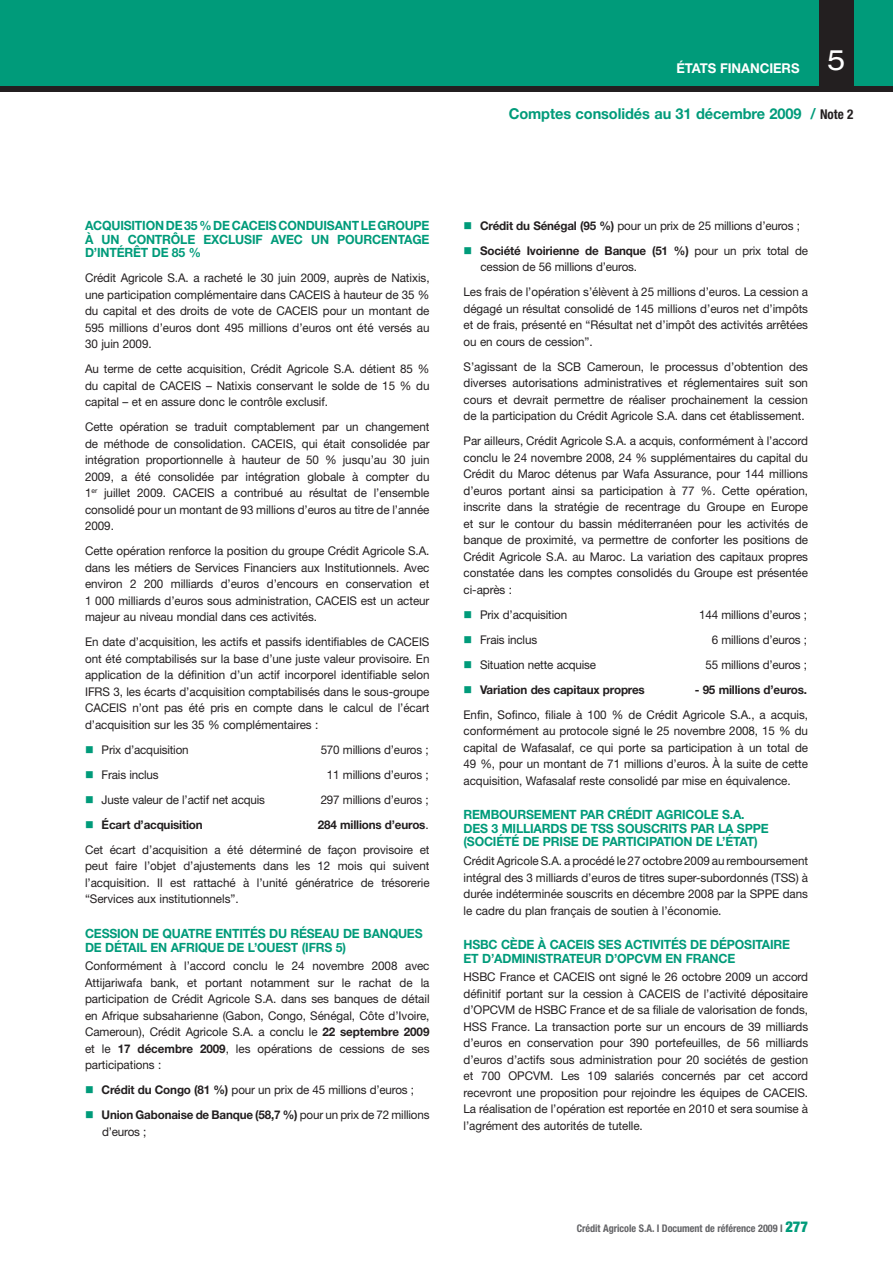
<style>
.page{position:relative;width:893px;height:1263px;background:#fff}
.page>*{position:absolute;margin:0;border:0;box-sizing:border-box;transform-origin:0 0}
.t1{font:700 15px "Helvetica Neue LT Std";letter-spacing:-.005em;color:#009b7a}
.t2{font:700 13.5px "Helvetica Neue LT Std";letter-spacing:-.005em;color:#fff}
.t3{font:700 12.75px/13.5px "Helvetica Neue LT Std";letter-spacing:-.015em;color:#009b7a;scale:.96 1}
.t4{font:12px/16.5px "Helvetica Neue LT Std";letter-spacing:-.005em;color:#231f20;text-align:justify}
.t5{font:700 12px/25px "Helvetica Neue LT Std";letter-spacing:-.015em;color:#231f20}
.t6{font:700 condensed 10.5px "Helvetica Neue LT Std";letter-spacing:-.005em;color:#636366}
.s1{font-stretch:condensed;font-size:13.5px;color:#231f20}
.s2{font-weight:700}
.s3{font-weight:400}
.s4{font-weight:900;font-size:15px;color:#009b7a}
</style>
<div class="page">
<div style="left:853px;top:0;width:40px;height:86px;background:#009b7a"></div>
<div style="left:0;top:0;width:819px;height:86px;background:#009b7a"></div>
<div style="left:0;top:86px;width:893px;height:5px;background:#231f20"></div>
<div style="left:819px;top:0;width:34px;height:89px;background:#231f20"></div>
<p class="t2" style="left:676px;top:63px;width:171px">ÉTATS FINANCIERS <sup>5</sup></p>
<p class="t1" style="left:509px;top:108px;width:346px">Comptes consolidés au 31 décembre 2009 / <span class="s1">Note 2</span></p>
<p class="t3" style="left:85px;top:220px;width:360px;text-align:justify">ACQUISITION DE 35 % DE CACEIS CONDUISANT LE GROUPE À UN CONTRÔLE EXCLUSIF AVEC UN POURCENTAGE D’INTÉRÊT DE 85 %</p>
<p class="t4" style="left:85px;top:271px;width:346px">Crédit Agricole S.A. a racheté le 30 juin 2009, auprès de Natixis, une participation complémentaire dans CACEIS à hauteur de 35 % du capital et des droits de vote de CACEIS pour un montant de 595 millions d’euros dont 495 millions d’euros ont été versés au 30 juin 2009.</p>
<p class="t4" style="left:85px;top:362px;width:346px">Au terme de cette acquisition, Crédit Agricole S.A. détient 85 % du capital de CACEIS – Nati xis conservant le solde de 15 % du capital – et en assure donc le contrôle exclusif.</p>
<p class="t4" style="left:85px;top:420px;width:346px">Cette opération se traduit comptablement par un changement de méthode de consolidation. CACEIS, qui était consolidée par intégration proportionnelle à hauteur de 50 % jusqu’au 30 juin 2009, a été consolidée par intégration globale à compter du 1<sup>er</sup> juillet 2009. CACEIS a contribué au résultat de l’ensemble consolidé pour un montant de 93 millions d’euros au titre de l’année 2009.</p>
<p class="t4" style="left:85px;top:544px;width:346px">Cette opération renforce la position du groupe Crédit Agricole S.A. dans les métiers de Services Financiers aux Institutionnels. Avec environ 2 200 milliards d’euros d’encours en conservation et 1 000 milliards d’euros sous administration, CACEIS est un acteur majeur au niveau mondial dans ces activités.</p>
<p class="t4" style="left:85px;top:635px;width:346px">En date d’acquisition, les actifs et passifs identifiables de CACEIS ont été comptabilisés sur la base d’une juste valeur provisoire. En application de la définition d’un actif incorporel identifiable selon IFRS 3, les écarts d’acquisition comptabilisés dans le sous-groupe CACEIS n’ont pas été pris en compte dans le calcul de l’écart d’acquisition sur les 35 % complémentaires :</p>
<p class="t4" style="left:102px;top:742px;width:89px">P rix d’acquisition</p>
<p class="t4" style="left:321px;top:742px;width:109px">570 millions d’euros ;</p>
<p class="t4" style="left:102px;top:767px;width:59px">F rais inclus</p>
<p class="t4" style="left:327px;top:767px;width:103px">11 millions d’euros ;</p>
<p class="t4" style="left:102px;top:792px;width:165px">J uste valeur de l’actif net acquis</p>
<p class="t4" style="left:321px;top:792px;width:109px">297 millions d’euros ;</p>
<p class="t5" style="left:102px;top:813px;width:103px">É cart d’acquisition</p>
<p class="t4" style="left:85px;top:813px;width:346px;line-height:25px;text-align:right"><span class="s2">284 millions d’euros</span>.<br>Cet écart d’acquisition a été déterminé de façon provisoire et</p>
<p class="t4" style="left:85px;top:859px;width:346px">peut faire l’objet d’ajustements dans les 12 mois qui suivent l’acquisition. Il est rattaché à l’unité génératrice de trésorerie “S ervices aux institutionnels”.</p>
<p class="t3" style="left:85px;top:928px;width:353px">CESSION DE QUATRE ENTITÉS DU RÉSEAU DE BANQUES<br>DE DÉTAIL EN AFRIQUE DE L’OUEST (IFRS 5)</p>
<p class="t4" style="left:85px;top:959px;width:346px">Conformément à l’accord conclu le 24 novembre 2008 avec Attijariwafa bank , et portant notamment sur le rachat de la participation de Crédit Agricole S.A. dans ses banques de détail en Afrique subsaharienne (Gabon, Congo, Sénégal, Côte d’Ivoire, Cameroun), Crédit Agricole S.A. a conclu le <span class="s2">22 septembre 2009 </span>et le <span class="s2">17 décembre 2009</span>, les opérations de cessions de ses participations :</p>
<p class="t4" style="left:102px;top:1079px;width:329px;line-height:25px"><span class="s2">Crédit du Congo (81 %)</span> pour un prix de 45 millions d’euros ;<br><span class="s2">Union Gabonaise de Banque (58,7 %)</span> pour un prix de 72 millions</p>
<p class="t4" style="left:102px;top:1124px;width:46px">d’euros ;</p>
<p class="t5" style="left:480px;top:214px;width:329px">Crédit du Sénégal (95 %) <span class="s3">pour un prix de 25 millions d’euros ;<br></span>Société Ivoirienne de Banque (51 %) <span class="s3">pour un prix total de</span></p>
<p class="t4" style="left:463px;top:256px;width:346px;line-height:25px;text-indent:17px">cession de 56 millions d’euros.<br>Les frais de l’opération s’élèvent à 25 millions d’euros. La cession a</p>
<p class="t4" style="left:463px;top:301px;width:346px">dégagé un résultat consolidé de 145 millions d’euros net d’impôts et de frais, présenté en “Résultat net d’impôt des activités arrêtées ou en cours de cession”.</p>
<p class="t4" style="left:463px;top:359px;width:346px">S’agissant de la SCB Cameroun, le processus d’obtention des diverses autorisations administratives et réglementaires suit son cours et devrait permettre de réaliser prochainement la cession de la participation du Crédit Agricole S.A. dans cet établissement.</p>
<p class="t4" style="left:463px;top:434px;width:346px">Par ailleurs, Crédit Agricole S.A. a acquis, conformément à l’accord conclu le 24 novembre 2008, 24 % supplémentaires du capital du Crédit du Maroc détenus par Wafa Assurance, pour 144 millions d’euros portant ainsi sa participation à 77 %. Cette opération, inscrite dans la stratégie de recentrage du Groupe en Europe et sur le contour du bassin méditerranéen pour les activités de banque de proximité, va permettre de conforter les positions de Crédit Agricole S.A. au Maroc. La variation des capitaux propres constatée dans les comptes consolidés du Groupe est présentée ci-après :</p>
<p class="t4" style="left:480px;top:607px;width:89px">P rix d’acquisition</p>
<p class="t4" style="left:699px;top:607px;width:109px">144 millions d’euros ;</p>
<p class="t4" style="left:480px;top:632px;width:59px">F rais inclus</p>
<p class="t4" style="left:712px;top:632px;width:97px">6 millions d’euros ;</p>
<p class="t4" style="left:480px;top:657px;width:118px">S ituation nette acquise</p>
<p class="t4" style="left:705px;top:657px;width:103px">55 millions d’euros ;</p>
<p class="t5" style="left:480px;top:678px;width:166px">V ariation des capitaux propres</p>
<p class="t5" style="left:695px;top:678px;width:114px">- 95 millions d’euros.</p>
<p class="t4" style="left:463px;top:707px;width:346px">Enfin, Sofinco, filiale à 100 % de Crédit Agricole S.A., a acquis, conformément au protocole signé le 25 novembre 2008, 15 % du capital de Wafasalaf, ce qui porte sa participation à un total de 49 %, pour un montant de 71 millions d’euros. À la suite de cette acquisition, Wafasalaf reste consolidé par mise en équivalence.</p>
<p class="t3" style="left:463px;top:809px;width:319px">REMBOURSEMENT PAR CRÉDIT AGRICOLE S.A.<br>DES 3 MILLIARDS DE TSS SOUSCRITS PAR LA SPPE (SOCIÉTÉ DE PRISE DE PARTICIPATION DE L’ÉTAT)</p>
<p class="t4" style="left:463px;top:854px;width:346px">Crédit Agricole S.A. a procédé le 27 octobre 2009 au remboursement intégral des 3 milliards d’euros de titres super-subordonnés (TSS) à durée indéterminée souscrits en décembre 2008 par la SPPE dans le cadre du plan français de soutien à l’économie.</p>
<p class="t3" style="left:463px;top:939px;width:342px">HSBC CÈDE À CACEIS SES ACTIVITÉS DE DÉPOSITAIRE<br>ET D’ADMINISTRATEUR D’OPCVM EN FRANCE</p>
<p class="t4" style="left:463px;top:970px;width:346px">HSBC France et CACEIS ont signé le 26 octobre 2009 un accord définitif portant sur la cession à CACEIS de l’activité dépositaire d’OPCVM de HSBC France et de sa filiale de valorisation de fonds, HSS France. La transaction porte sur un encours de 39 milliards d’euros en conservation pour 390 portefeuilles, de 56 milliards d’euros d’actifs sous administration pour 20 sociétés de gestion et 700 OPCVM. Les 109 salariés concernés par cet accord recevront une proposition pour rejoindre les équipes de CACEIS.<br>La réalisation de l’opération est reportée en 2010 et sera soumise à l’agrément des autorités de tutelle.</p>
<p class="t6" style="left:577px;top:1225px;width:233px">Crédit Agricole S.A. I Document de référence 2009 I <span class="s4">277</span></p>
</div>
